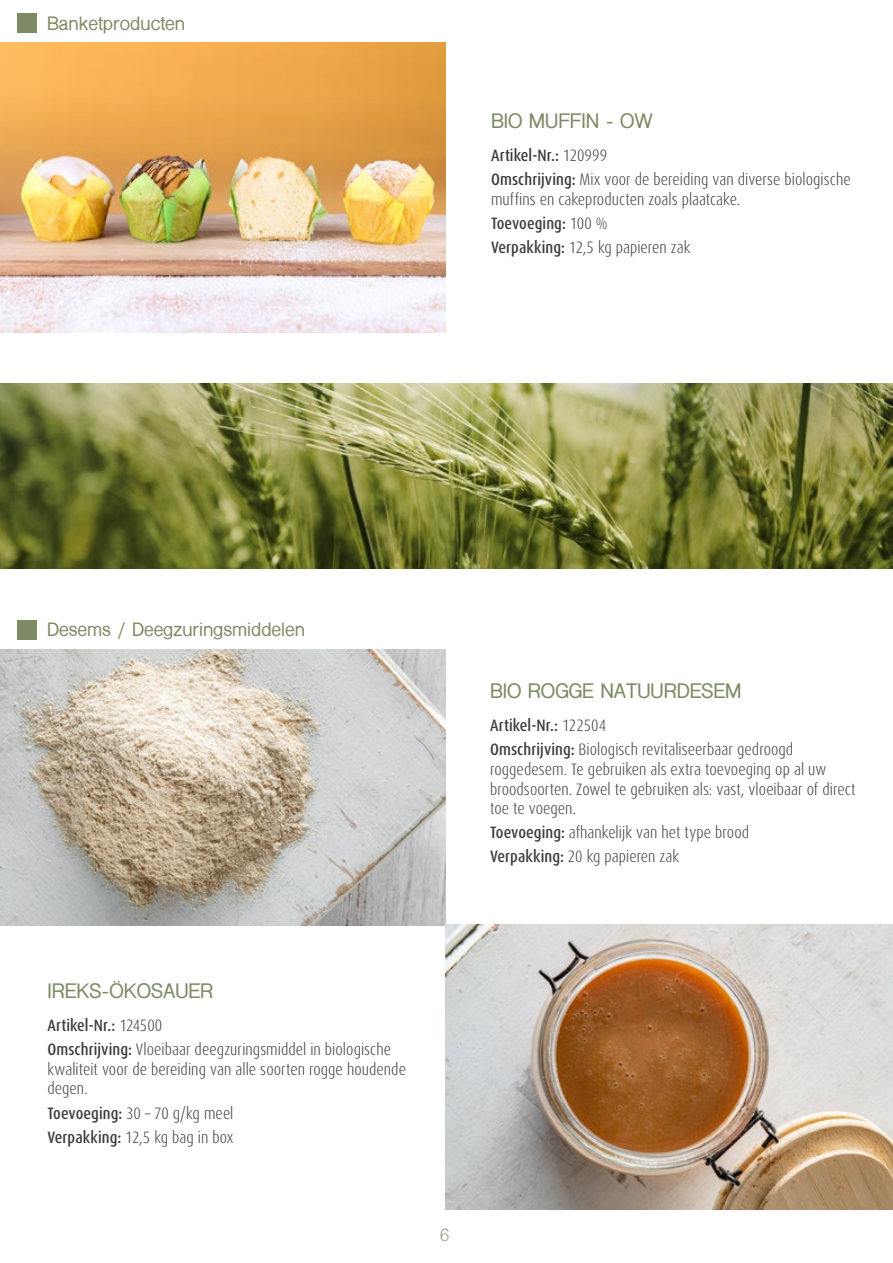
<style>
.page{position:relative;width:893px;height:1263px;background:#fff}
.page>*{position:absolute;margin:0;border:0;box-sizing:border-box;transform-origin:0 0}
.t1{font:700 19.5px "Shree Dev 0714";color:#7d8b64}
.t2{font:700 18px "Shree Dev 0714";color:#7d8b64}
.t3{font:300 condensed 16.5px/24px "Dax Pro";letter-spacing:.005em;color:#3c3c3b}
.t4{font:16.5px "Shree Dev 0714";color:#7d8b64}
.s1{font-weight:500}
</style>
<div class="page">
<div style="left:18px;top:14px;width:19px;height:19px;background:#7d8b64"></div>
<img style="left:0;top:43px;width:445px;height:290px">
<img style="left:0;top:649px;width:445px;height:277px">
<img style="left:445px;top:925px;width:448px;height:285px">
<div style="left:18px;top:620px;width:19px;height:20px;background:#7d8b64"></div>
<img style="left:0;top:383px;width:893px;height:185px">
<p class="t2" style="left:47px;top:13px;width:140px">Banketproducten</p>
<p class="t1" style="left:491px;top:110px;width:163px">BIO MUFFIN - OW</p>
<p class="t3" style="left:491px;top:143px;width:361px"><span class="s1">Artikel-Nr.:</span> 120999<br><span class="s1">Omschrijving:</span> Mix voor de bereiding van diverse biologische</p>
<p class="t3" style="left:491px;top:187px;width:251px">muffins en cakeproducten zoals plaatcake.<br><span class="s1">Toevoeging:</span> 100 %<br><span class="s1">Verpakking:</span> 12,5 kg papieren zak</p>
<p class="t2" style="left:47px;top:620px;width:259px">Desems / Deegzuringsmiddelen</p>
<p class="t1" style="left:490px;top:680px;width:253px">BIO ROGGE NATUURDESEM</p>
<p class="t3" style="left:490px;top:713px;width:305px"><span class="s1">Artikel-Nr.:</span> 122504<br><span class="s1">Omschrijving:</span> Biologisch revitaliseerbaar gedroogd</p>
<p class="t3" style="left:490px;top:759px;width:367px;line-height:19.8px">roggedesem. Te gebruiken als extra toevoeging op al uw broodsoorten. Zowel te gebruiken als: vast, vloeibaar of direct toe te voegen.</p>
<p class="t3" style="left:490px;top:821px;width:260px"><span class="s1">Toevoeging:</span> afhankelijk van het type brood<br><span class="s1">Verpakking:</span> 20 kg papieren zak</p>
<p class="t1" style="left:47px;top:980px;width:167px">IREKS-ÖKOSAUER</p>
<p class="t3" style="left:47px;top:1013px;width:345px"><span class="s1">Artikel-Nr.:</span> 124500<br><span class="s1">Omschrijving:</span> Vloeibaar deegzuringsmiddel in biologische</p>
<p class="t3" style="left:47px;top:1059px;width:360px;line-height:19.8px">kwaliteit voor de bereiding van alle soorten rogge houdende degen.</p>
<p class="t3" style="left:47px;top:1101px;width:188px"><span class="s1">Toevoeging:</span> 30 – 70 g/kg meel<br><span class="s1">Verpakking:</span> 12,5 kg bag in box</p>
<p class="t4" style="left:440px;top:1225px;width:11px">6</p>
</div>
